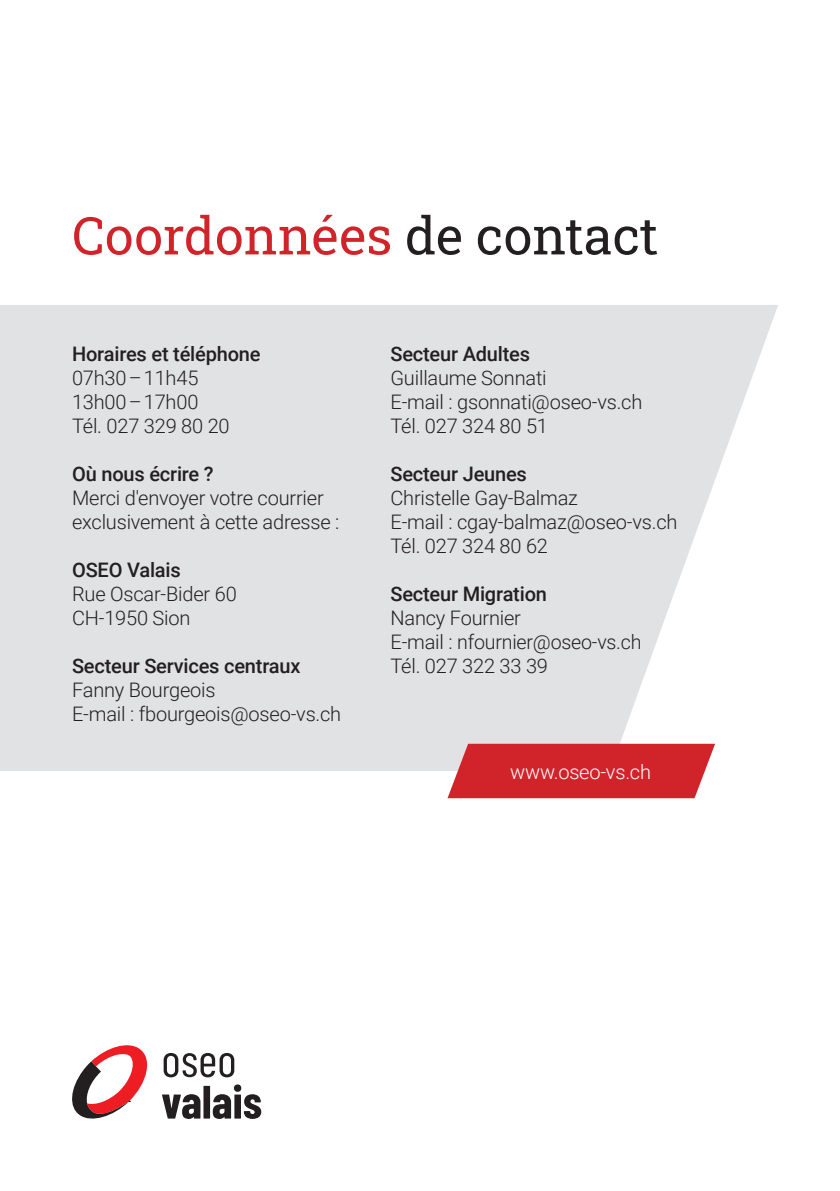
<style>
.page{position:relative;width:840px;height:1191px;background:#fff}
.page>*{position:absolute;margin:0;border:0;box-sizing:border-box;transform-origin:0 0}
.t1{font:52px "Roboto Slab";color:#d1232a}
.t2{font:300 20px/24px "Roboto";letter-spacing:-.01em;color:#231f20}
.t3{font:500 20px "Roboto";letter-spacing:-.01em;color:#231f20}
.t4{font:300 20px "Roboto";letter-spacing:-.01em;color:#fff}
.s1{color:#231f20}
</style>
<div class="page">
<svg style="left:0;top:305px;width:777px;height:466px;background:#e4e4e6"></svg>
<svg style="left:447px;top:743px;width:267px;height:55px;background:#d3353b"></svg>
<svg style="left:72px;top:1045px;width:76px;height:74px"></svg>
<svg style="left:163px;top:1053px;width:71px;height:24px"></svg>
<svg style="left:162px;top:1084px;width:99px;height:35px"></svg>
<h1 class="t1" style="left:72px;top:200px;width:587px">Coordonnées <span class="s1">de contact</span></h1>
<p class="t3" style="left:72px;top:340px;width:190px">Horaires et téléphone</p>
<p class="t2" style="left:72px;top:365px;width:159px">07h30 – 11h45<br>13h00 – 17h00<br>Tél. 027 329 80 20</p>
<p class="t3" style="left:72px;top:460px;width:143px">Où nous écrire ?</p>
<p class="t2" style="left:72px;top:485px;width:269px">Merci d'envoyer votre courrier exclusivement à cette adresse :</p>
<p class="t3" style="left:72px;top:556px;width:110px">OSEO Valais</p>
<p class="t2" style="left:72px;top:581px;width:166px">Rue Oscar-Bider 60<br>CH-1950 Sion</p>
<p class="t3" style="left:72px;top:652px;width:230px">Secteur Services centraux</p>
<p class="t2" style="left:72px;top:677px;width:270px">Fanny Bourgeois<br>E-mail : fbourgeois@oseo-vs.ch</p>
<p class="t3" style="left:390px;top:340px;width:141px">Secteur Adultes</p>
<p class="t2" style="left:390px;top:365px;width:253px">Guillaume Sonnati<br>E-mail : gsonnati@oseo-vs.ch<br>Tél. 027 324 80 51</p>
<p class="t3" style="left:390px;top:460px;width:138px">Secteur Jeunes</p>
<p class="t2" style="left:390px;top:485px;width:288px">Christelle Gay-Balmaz<br>E-mail : cgay-balmaz@oseo-vs.ch<br>Tél. 027 324 80 62</p>
<p class="t3" style="left:390px;top:580px;width:158px">Secteur Migration</p>
<p class="t2" style="left:390px;top:605px;width:252px">Nancy Fournier<br>E-mail : nfournier@oseo-vs.ch<br>Tél. 027 322 33 39</p>
<p class="t4" style="left:510px;top:757px;width:142px">www.oseo-vs.ch</p>
</div>
